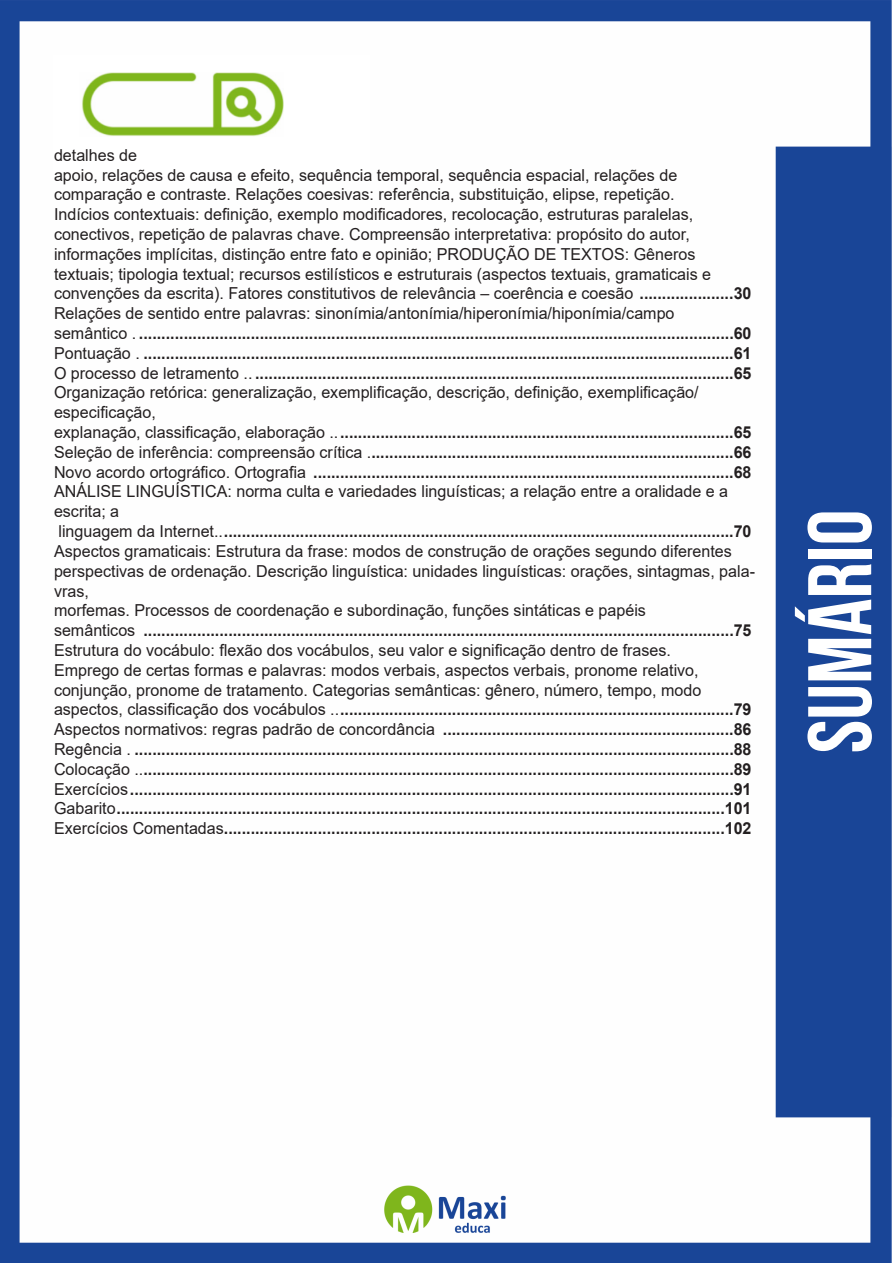
<style>
.page{position:relative;width:893px;height:1263px;background:#fff}
.page>*{position:absolute;margin:0;border:0;box-sizing:border-box;transform-origin:0 0}
.t1{font:700 90px "Bebas Neue";color:#fff}
.TABULAÇÃO_BOLD{font:700 16.5px "Arial";color:#231f20}
.TABULAÇÃO_BOLD-2{font:16.5px/19.8px "Arial";color:#231f20}
.s1{font-weight:700}
.s2{font-weight:400}
</style>
<div class="page">
<img style="left:0;top:0;width:892px;height:1263px">
<div style="left:53px;top:55px;width:317px;height:121px;background:#fff"></div>
<img style="left:82px;top:72px;width:201px;height:64px">
<p class="TABULAÇÃO_BOLD-2" style="left:54px;top:145px;width:85px">detalhes de</p>
<p class="TABULAÇÃO_BOLD-2" style="left:54px;top:165px;width:625px">apoio, relações de causa e efeito, sequência temporal, sequência espacial, relações de</p>
<p class="TABULAÇÃO_BOLD-2" style="left:54px;top:185px;width:622px">comparação e contraste. Relações coesivas: referência, substituição, elipse, repetição.</p>
<p class="TABULAÇÃO_BOLD-2" style="left:54px;top:204px;width:641px">Indícios contextuais: definição, exemplo modificadores, recolocação, estruturas paralelas,</p>
<p class="TABULAÇÃO_BOLD-2" style="left:54px;top:224px;width:637px">conectivos, repetição de palavras chave. Compreensão interpretativa: propósito do autor,</p>
<p class="TABULAÇÃO_BOLD-2" style="left:54px;top:244px;width:643px">informações implícitas, distinção entre fato e opinião; PRODUÇÃO DE TEXTOS: Gêneros</p>
<p class="TABULAÇÃO_BOLD-2" style="left:54px;top:264px;width:659px">textuais; tipologia textual; recursos estilísticos e estruturais (aspectos textuais, gramaticais e</p>
<p class="TABULAÇÃO_BOLD-2" style="left:54px;top:284px;width:699px">convenções da escrita). Fatores constitutivos de relevância – coerência e coesão <span class="s1">.....................30</span></p>
<p class="TABULAÇÃO_BOLD-2" style="left:54px;top:303px;width:622px">Relações de sentido entre palavras: sinonímia/antonímia/hiperonímia/hiponímia/campo</p>
<p class="TABULAÇÃO_BOLD" style="left:54px;top:322px;width:699px"><span class="s2">semântico .</span> .....................................................................................................................................60</p>
<p class="TABULAÇÃO_BOLD" style="left:54px;top:341px;width:699px"><span class="s2">Pontuação .</span> ....................................................................................................................................61</p>
<p class="TABULAÇÃO_BOLD" style="left:54px;top:361px;width:699px"><span class="s2">O processo de letramento ..</span> ...........................................................................................................65</p>
<p class="TABULAÇÃO_BOLD-2" style="left:54px;top:383px;width:646px">Organização retórica: generalização, exemplificação, descrição, definição, exemplificação/</p>
<p class="TABULAÇÃO_BOLD-2" style="left:54px;top:402px;width:103px">especificação,</p>
<p class="TABULAÇÃO_BOLD" style="left:54px;top:421px;width:699px"><span class="s2">explanação, classificação, elaboração ..</span>........................................................................................65</p>
<p class="TABULAÇÃO_BOLD" style="left:54px;top:440px;width:699px"><span class="s2">Seleção de inferência: compreensão crítica .</span>.................................................................................66</p>
<p class="TABULAÇÃO_BOLD" style="left:54px;top:460px;width:699px"><span class="s2">Novo acordo ortográfico. Ortografia</span> ..............................................................................................68</p>
<p class="TABULAÇÃO_BOLD-2" style="left:54px;top:482px;width:676px">ANÁLISE LINGUÍSTICA: norma culta e variedades linguísticas; a relação entre a oralidade e a</p>
<p class="TABULAÇÃO_BOLD-2" style="left:54px;top:501px;width:67px">escrita; a</p>
<p class="TABULAÇÃO_BOLD" style="left:58px;top:520px;width:695px"><span class="s2">linguagem da Internet..</span>..................................................................................................................70</p>
<p class="TABULAÇÃO_BOLD-2" style="left:54px;top:541px;width:679px">Aspectos gramaticais: Estrutura da frase: modos de construção de orações segundo diferentes</p>
<p class="TABULAÇÃO_BOLD-2" style="left:54px;top:561px;width:703px">perspectivas de ordenação. Descrição linguística: unidades linguísticas: orações, sintagmas, pala&shy;vras,</p>
<p class="TABULAÇÃO_BOLD-2" style="left:54px;top:600px;width:593px">morfemas. Processos de coordenação e subordinação, funções sintáticas e papéis</p>
<p class="TABULAÇÃO_BOLD" style="left:54px;top:619px;width:699px"><span class="s2">semânticos</span> ....................................................................................................................................75</p>
<p class="TABULAÇÃO_BOLD-2" style="left:54px;top:640px;width:618px">Estrutura do vocábulo: flexão dos vocábulos, seu valor e significação dentro de frases.</p>
<p class="TABULAÇÃO_BOLD-2" style="left:54px;top:660px;width:646px">Emprego de certas formas e palavras: modos verbais, aspectos verbais, pronome relativo,</p>
<p class="TABULAÇÃO_BOLD-2" style="left:54px;top:680px;width:649px">conjunção, pronome de tratamento. Categorias semânticas: gênero, número, tempo, modo</p>
<p class="TABULAÇÃO_BOLD" style="left:54px;top:698px;width:699px"><span class="s2">aspectos, classificação dos vocábulos ..</span>........................................................................................79</p>
<p class="TABULAÇÃO_BOLD" style="left:54px;top:718px;width:699px"><span class="s2">Aspectos normativos: regras padrão de concordância</span> .................................................................86</p>
<p class="TABULAÇÃO_BOLD" style="left:54px;top:737px;width:699px"><span class="s2">Regência .</span> ......................................................................................................................................88</p>
<p class="TABULAÇÃO_BOLD" style="left:54px;top:757px;width:699px"><span class="s2">Colocação ..</span>....................................................................................................................................89</p>
<p class="TABULAÇÃO_BOLD" style="left:54px;top:777px;width:699px"><span class="s2">Exercícios</span>.......................................................................................................................................91</p>
<p class="TABULAÇÃO_BOLD" style="left:54px;top:797px;width:699px"><span class="s2">Gabarito</span>........................................................................................................................................101</p>
<p class="TABULAÇÃO_BOLD" style="left:54px;top:817px;width:699px"><span class="s2">Exercícios Comentadas</span>................................................................................................................102</p>
<h1 class="t1" style="left:791px;top:753px;width:245px;rotate:-90deg">sumário</h1>
</div>
